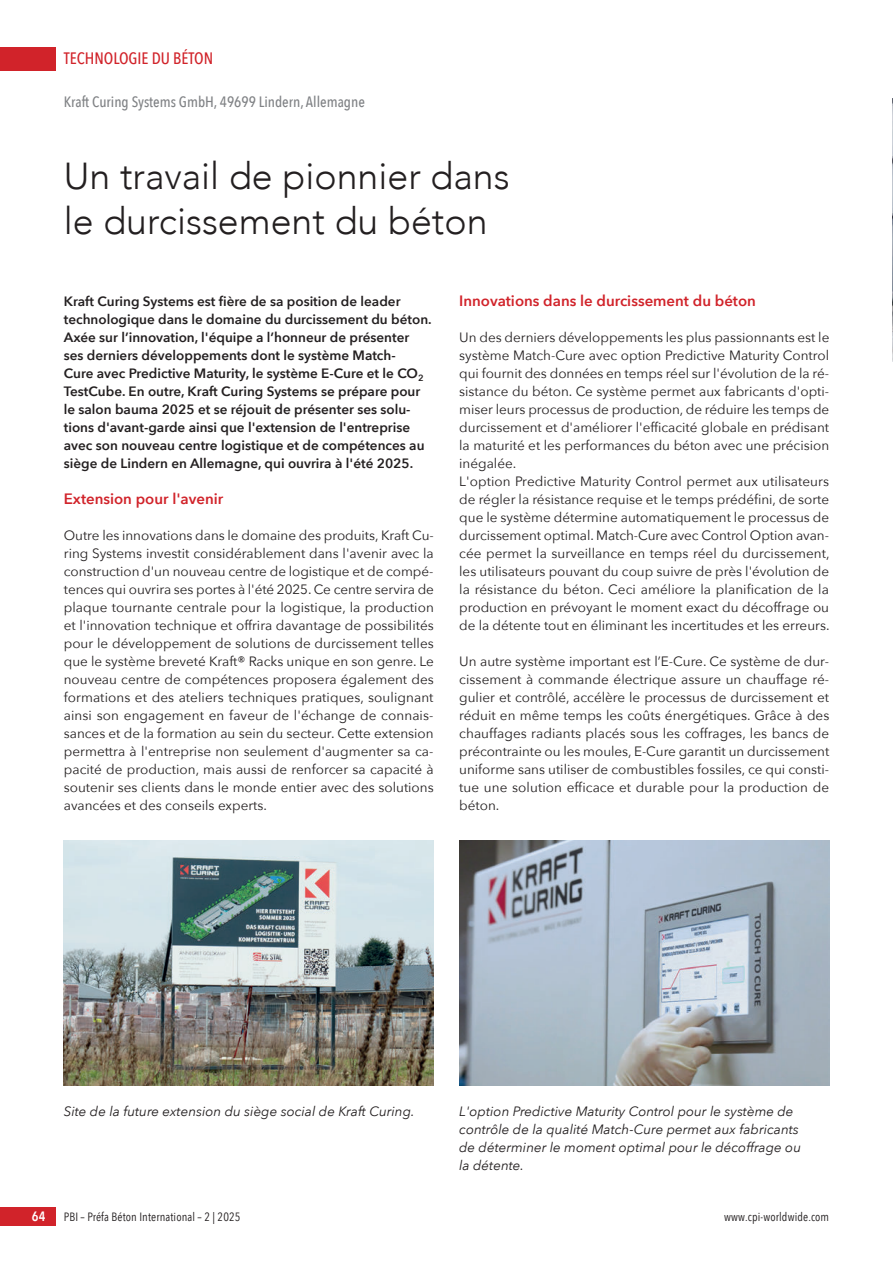
<style>
.page{position:relative;width:893px;height:1263px;background:#fff}
.page>*{position:absolute;margin:0;border:0;box-sizing:border-box;transform-origin:0 0}
.t1{font:300 37.5px/45px "Avenir";color:#231f20}
.t2{font:500 16.5px "Avenir Next Condensed";color:#d1232a}
.t3{font:600 15px "Avenir Next";color:#d1232a}
.t4{font:500 15px "Avenir Next Condensed";color:#808285}
.t5{font:13.5px/18px "Avenir Next";color:#231f20;text-align:justify}
.t6{font:600 13.5px/18px "Avenir Next";color:#231f20}
.t7{font:italic 13.5px/18px "Avenir Next";color:#231f20}
.t8{font:600 13.5px "Avenir Next Condensed";color:#fff}
.t9{font:12px "Avenir Next Condensed";letter-spacing:.01em;color:#231f20}
</style>
<div class="page">
<div style="left:0;top:47px;width:55px;height:23px;background:#d1232a"></div>
<div style="left:0;top:1208px;width:55px;height:18px;background:#d1232a"></div>
<img style="left:64px;top:841px;width:370px;height:245px">
<img style="left:459px;top:841px;width:370px;height:244px">
<img style="left:892px;top:99px;width:1px;height:262px">
<p class="t2" style="left:64px;top:49px;width:151px">TECHNOLOGIE DU BÉTON</p>
<p class="t4" style="left:64px;top:92px;width:303px">Kraft Curing Systems GmbH, 49699 Lindern, Allemagne</p>
<h1 class="t1" style="left:64px;top:153px;width:447px">Un travail de pionnier dans le durcissement du béton</h1>
<p class="t6" style="left:64px;top:292px;width:369px">Kraft Curing Systems est fière de sa position de leader technologique dans le domaine du durcissement du béton.<br>Axée sur l’innovation, l'équipe a l’honneur de présenter ses derniers développements dont le système Match-<br>Cure avec Predictive Maturity, le système E-Cure et le CO<sub>2<br></sub>TestCube. En outre, Kraft Curing Systems se prépare pour le salon bauma 2025 et se réjouit de présenter ses solu&shy;tions d'avant-garde ainsi que l'extension de l'entreprise avec son nouveau centre logistique et de compétences au siège de Lindern en Allemagne, qui ouvrira à l'été 2025.</p>
<p class="t3" style="left:64px;top:486px;width:161px">Extension pour l'avenir</p>
<p class="t5" style="left:64px;top:526px;width:372px">Outre les innovations dans le domaine des produits, Kraft Cu&shy;ring Systems investit considérablement dans l'avenir avec la construction d'un nouveau centre de logistique et de compé&shy;tences qui ouvrira ses portes à l'été 2025. Ce centre servira de plaque tournante centrale pour la logistique, la production et l'innovation technique et offrira davantage de possibilités pour le développement de solutions de durcissement telles que le système breveté Kraft® Racks unique en son genre. Le nouveau centre de compétences proposera également des formations et des ateliers techniques pratiques, soulignant ainsi son engagement en faveur de l'échange de connais&shy;sances et de la formation au sein du secteur. Cette extension permettra à l'entreprise non seulement d'augmenter sa ca&shy;pacité de production, mais aussi de renforcer sa capacité à soutenir ses clients dans le monde entier avec des solutions avancées et des conseils experts.</p>
<p class="t3" style="left:459px;top:288px;width:298px">Innovations dans le durcissement du béton</p>
<p class="t5" style="left:459px;top:328px;width:372px;text-align:left">Un des derniers développements les plus passionnants est le système Match-Cure avec option Predictive Maturity Control qui fournit des données en temps réel sur l'évolution de la ré&shy;sistance du béton. Ce système permet aux fabricants d'opti&shy;miser leurs processus de production, de réduire les temps de durcissement et d'améliorer l'efficacité globale en prédisant la maturité et les performances du béton avec une précision inégalée.<br>L'option Predictive Maturity Control permet aux utilisateurs de régler la résistance requise et le temps prédéfini, de sorte que le système détermine automatiquement le processus de durcissement optimal. Match-Cure avec Control Option avan&shy;cée permet la surveillance en temps réel du durcissement, les utilisateurs pouvant du coup suivre de près l'évolution de la résistance du béton. Ceci améliore la planification de la production en prévoyant le moment exact du décoffrage ou de la détente tout en éliminant les incertitudes et les erreurs.</p>
<p class="t5" style="left:459px;top:652px;width:372px">Un autre système important est l’E-Cure. Ce système de dur&shy;cissement à commande électrique assure un chauffage ré&shy;gulier et contrôlé, accélère le processus de durcissement et réduit en même temps les coûts énergétiques. Grâce à des chauffages radiants placés sous les coffrages, les bancs de précontrainte ou les moules, E-Cure garantit un durcissement uniforme sans utiliser de combustibles fossiles, ce qui consti&shy;tue une solution efficace et durable pour la production de béton.</p>
<p class="t7" style="left:64px;top:1102px;width:352px">Site de la future extension du siège social de Kraft Curing.</p>
<p class="t7" style="left:459px;top:1102px;width:343px">L'option Predictive Maturity Control pour le système de contrôle de la qualité Match-Cure permet aux fabricants de déterminer le moment optimal pour le décoffrage ou la détente.</p>
<p class="t8" style="left:32px;top:1205px;width:15px">64</p>
<p class="t9" style="left:64px;top:1207px;width:178px">PBI – Préfa Béton International – 2 | 2025</p>
<p class="t9" style="left:724px;top:1207px;width:107px">www.cpi-worldwide.com</p>
</div>
